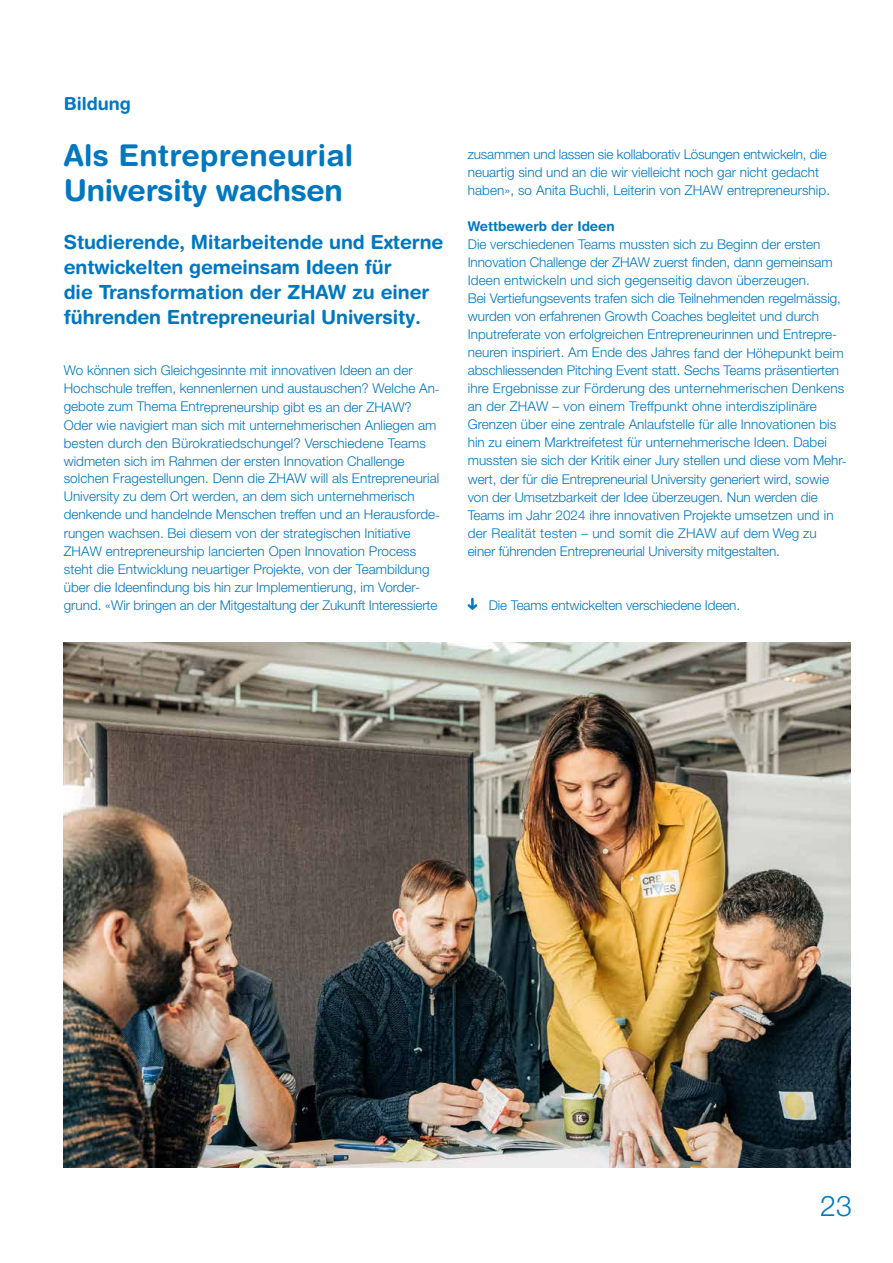
<style>
.page{position:relative;width:893px;height:1263px;background:#fff}
.page>*{position:absolute;margin:0;border:0;box-sizing:border-box;transform-origin:0 0}
.t1{font:700 30px/34.5px "Helvetica Rounded LT Pro";letter-spacing:-.005em;color:#0078c0}
.t2{font:300 28.5px "Helvetica Neue LT Pro";color:#0078c0}
.t3{font:700 19.5px/24.8px "Helvetica Rounded LT Pro";letter-spacing:-.005em;color:#0078c0}
.t4{font:700 18px "Helvetica Rounded LT Pro";color:#0078c0}
.t5{font:300 13.5px/18px "Helvetica Neue LT Pro";color:#0078c0}
.t6{font:700 13.5px "Helvetica Rounded LT Pro";color:#0078c0}
</style>
<div class="page">
<svg style="left:467px;top:597px;width:10px;height:13px"></svg>
<img style="left:64px;top:642px;width:786px;height:525px">
<h2 class="t4" style="left:64px;top:92px;width:68px">Bildung</h2>
<h3 class="t1" style="left:64px;top:138px;width:291px">Als Entrepreneurial<br>University wachsen</h3>
<p class="t5" style="left:468px;top:145px;width:364px">zusammen und lassen sie kollaborativ Lösungen entwickeln, die neuartig sind und an die wir vielleicht noch gar nicht gedacht haben», so Anita Buchli, Leiterin von ZHAW entrepreneurship.</p>
<h3 class="t6" style="left:468px;top:218px;width:148px">Wettbewerb der Ideen</h3>
<p class="t5" style="left:468px;top:235px;width:379px">Die verschiedenen Teams mussten sich zu Beginn der ersten Innovation Challenge der ZHAW zuerst finden, dann gemeinsam Ideen entwickeln und sich gegenseitig davon überzeugen.<br>Bei Vertiefungsevents trafen sich die Teilnehmenden regelmässig, wurden von erfahrenen Growth Coaches begleitet und durch Inputreferate von erfolgreichen Entrepreneurinnen und Entrepre&shy;neuren inspiriert. Am Ende des Jahres fand der Höhepunkt beim abschliessenden Pitching Event statt. Sechs Teams präsentierten ihre Ergebnisse zur Förderung des unternehmerischen Denkens an der ZHAW – von einem Treffpunkt ohne interdisziplinäre Grenzen über eine zentrale Anlaufstelle für alle Innovationen bis hin zu einem Marktreifetest für unternehmerische Ideen. Dabei mussten sie sich der Kritik einer Jury stellen und diese vom Mehr&shy;wert, der für die Entrepreneurial University generiert wird, sowie von der Umsetzbarkeit der Idee überzeugen. Nun werden die Teams im Jahr 2024 ihre innovativen Projekte umsetzen und in der Realität testen – und somit die ZHAW auf dem Weg zu einer führenden Entrepreneurial University mitgestalten.</p>
<p class="t3" style="left:64px;top:230px;width:381px">Studierende, Mitarbeitende und Externe entwickelten gemeinsam Ideen für<br>die Transformation der ZHAW zu einer führenden Entrepreneurial University.</p>
<p class="t5" style="left:64px;top:361px;width:377px">Wo können sich Gleichgesinnte mit innovativen Ideen an der Hochschule treffen, kennenlernen und austauschen? Welche An&shy;gebote zum Thema Entrepreneurship gibt es an der ZHAW?<br>Oder wie navigiert man sich mit unternehmerischen Anliegen am besten durch den Bürokratiedschungel? Verschiedene Teams widmeten sich im Rahmen der ersten Innovation Challenge solchen Fragestellungen. Denn die ZHAW will als Entrepreneurial University zu dem Ort werden, an dem sich unternehmerisch denkende und handelnde Menschen treffen und an Herausforde&shy;rungen wachsen. Bei diesem von der strategischen Initiative ZHAW entrepreneurship lancierten Open Innovation Process steht die Entwicklung neuartiger Projekte, von der Teambildung über die Ideenfindung bis hin zur Implementierung, im Vorder&shy;grund. «Wir bringen an der Mitgestaltung der Zukunft Interessierte</p>
<p class="t5" style="left:489px;top:595px;width:253px">Die Teams entwickelten verschiedene Ideen.</p>
<h2 class="t2" style="left:820px;top:1188px;width:33px">23</h2>
</div>
